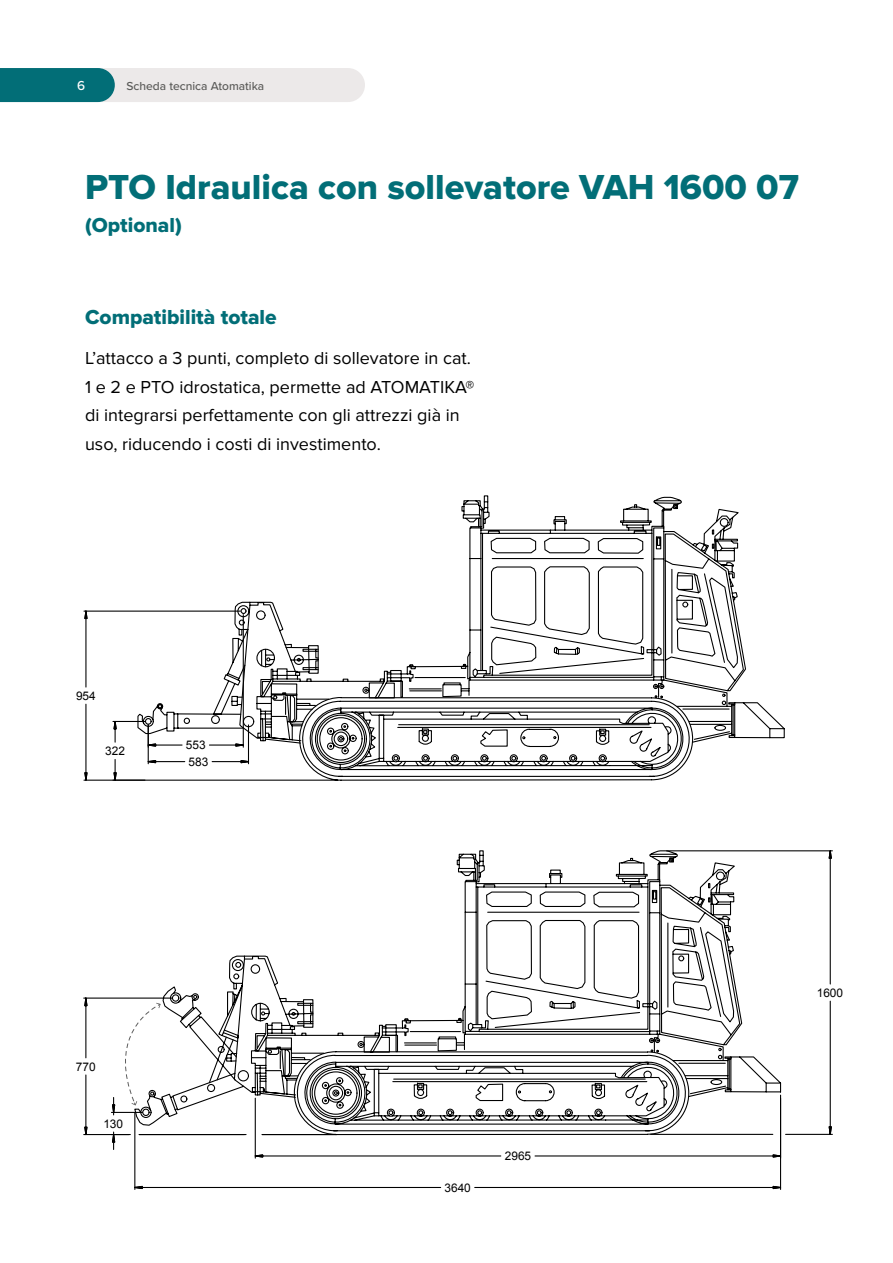
<style>
.page{position:relative;width:893px;height:1263px;background:#fff}
.page>*{position:absolute;margin:0;border:0;box-sizing:border-box;transform-origin:0 0}
.t1{font:36px "Proxima Nova Extrabld";color:#026e77}
.t2{font:21px "Proxima Nova Extrabld";color:#026e77}
.t3{font:18px/28.5px "Proxima Nova";color:#000}
.t4{font:500 13.5px "Proxima Nova";color:#fff}
.t5{font:500 12px "Proxima Nova";color:#5a5a58}
.t6{font:11.85px "Arial";color:#000}
</style>
<div class="page">
<svg style="left:461px;top:495px;width:324px;height:244px"></svg>
<svg style="left:83px;top:517px;width:646px;height:264px"></svg>
<svg style="left:84px;top:604px;width:4px;height:177px"></svg>
<svg style="left:112px;top:613px;width:151px;height:168px"></svg>
<svg style="left:83px;top:871px;width:566px;height:264px"></svg>
<svg style="left:84px;top:990px;width:4px;height:146px"></svg>
<svg style="left:134px;top:1185px;width:648px;height:5px"></svg>
<svg style="left:649px;top:850px;width:179px;height:285px"></svg>
<svg style="left:828px;top:850px;width:5px;height:285px"></svg>
<svg style="left:110px;top:1003px;width:685px;height:156px"></svg>
<svg style="left:0;top:68px;width:365px;height:34px;background:#a5c3c6"></svg>
<p class="t4" style="left:77px;top:75px;width:10px">6</p>
<p class="t5" style="left:126px;top:77px;width:139px">Scheda tecnica Atomatika</p>
<h1 class="t1" style="left:85px;top:166px;width:715px">PTO Idraulica con sollevatore VAH 1600 07</h1>
<p class="t2" style="left:85px;top:212px;width:98px">(Optional)</p>
<p class="t2" style="left:85px;top:305px;width:193px">Compatibilità totale</p>
<p class="t3" style="left:85px;top:344px;width:391px">L’attacco a 3 punti, completo di sollevatore in cat.<br>1 e 2 e PTO idrostatica, permette ad ATOMATIKA® di integrarsi perfettamente con gli attrezzi già in uso, riducendo i costi di investimento.</p>
<p class="t6" style="left:76px;top:689px;width:21px">954</p>
<p class="t6" style="left:105px;top:744px;width:21px">322</p>
<p class="t6" style="left:186px;top:738px;width:21px">553</p>
<p class="t6" style="left:189px;top:755px;width:21px">583</p>
<p class="t6" style="left:76px;top:1060px;width:21px">770</p>
<p class="t6" style="left:103px;top:1117px;width:21px">130</p>
<p class="t6" style="left:444px;top:1181px;width:28px">3640</p>
<p class="t6" style="left:505px;top:1149px;width:28px">2965</p>
<p class="t6" style="left:817px;top:986px;width:28px">1600</p>
</div>
